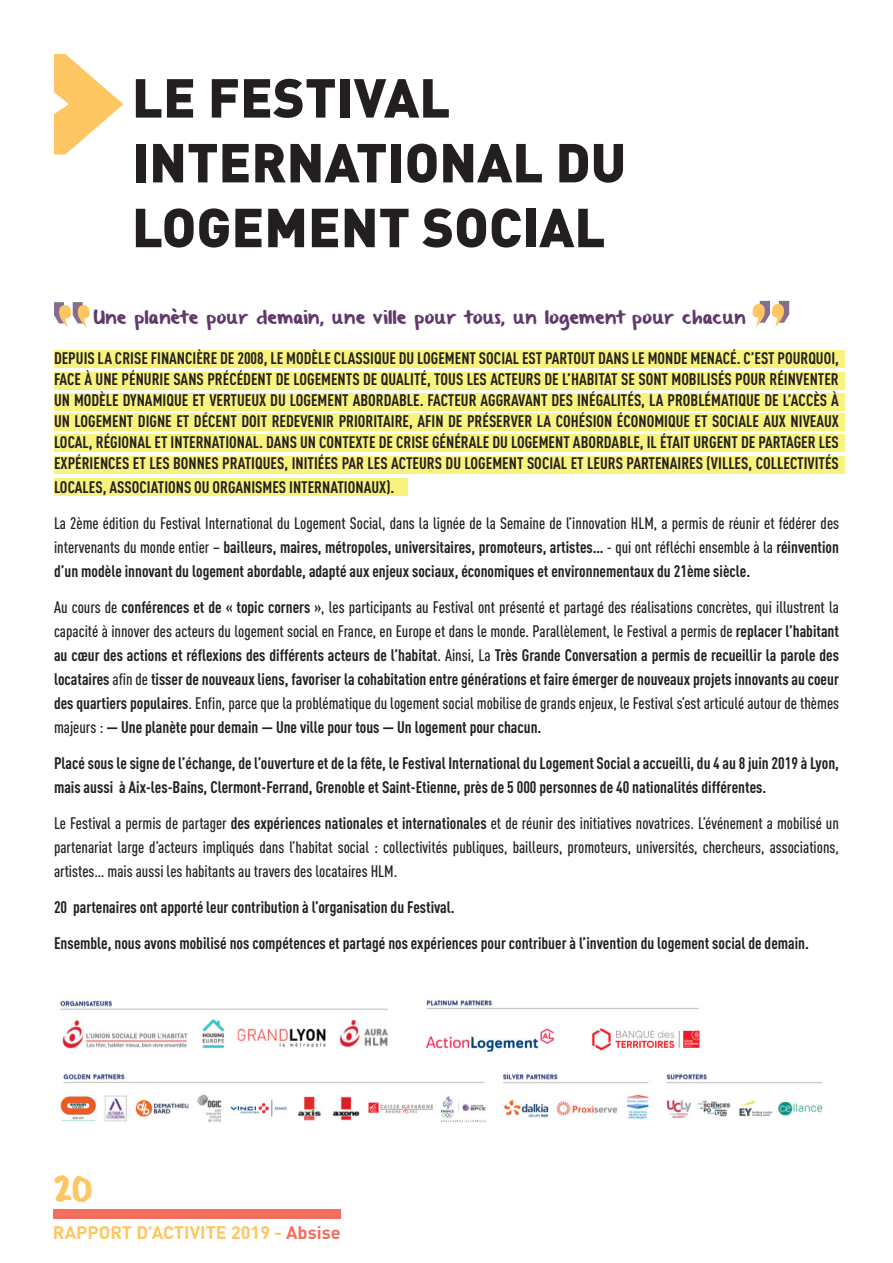
<style>
.page{position:relative;width:893px;height:1263px;background:#fff}
.page>*{position:absolute;margin:0;border:0;box-sizing:border-box;transform-origin:0 0}
.t1{font:900 54px/64.8px "DIN Pro";color:#231f20}
.t2{font:28.5px "From Where You Are";color:#fec662}
.t3{font:700 18px "DIN Pro";color:#fec662}
.t4{font:700 condensed 16.5px/24px "DIN Pro";color:#231f20;text-align:justify}
.t5{font:500 condensed 16.5px/24px "DIN Pro";color:#231f20;text-align:justify}
.t6{font:15px "From Where You Are";letter-spacing:.035em;color:#603a6b}
.s1{font-weight:500}
.s2{font-weight:700}
.s3{color:#f26e5f}
</style>
<div class="page">
<div style="left:54px;top:1209px;width:287px;height:9px;background:#f26e5f"></div>
<svg style="left:54px;top:54px;width:69px;height:100px"></svg>
<svg style="left:54px;top:302px;width:36px;height:26px"></svg>
<svg style="left:752px;top:301px;width:37px;height:26px"></svg>
<img style="left:60px;top:1000px;width:763px;height:123px">
<div style="left:746px;top:984px;width:106px;height:51px;background:#fff"></div>
<div style="left:54px;top:351px;width:790px;height:17px;background:#f8f27f"></div>
<div style="left:54px;top:372px;width:790px;height:17px;background:#f8f27f"></div>
<div style="left:54px;top:394px;width:790px;height:17px;background:#f8f27f"></div>
<div style="left:54px;top:414px;width:790px;height:17px;background:#f8f27f"></div>
<div style="left:54px;top:435px;width:790px;height:17px;background:#f8f27f"></div>
<div style="left:54px;top:456px;width:790px;height:17px;background:#f8f27f"></div>
<div style="left:54px;top:478px;width:353px;height:17px;background:#f8f27f"></div>
<p class="t1" style="left:132px;top:59px;width:496px">LE FESTIVAL<br>INTERNATIONAL DU<br>LOGEMENT SOCIAL</p>
<p class="t6" style="left:93px;top:310px;width:654px">Une planète pour demain, une ville pour tous, un logement pour chacun</p>
<p class="t4" style="left:54px;top:347px;width:786px;line-height:21px">DEPUIS LA CRISE FINANCIÈRE DE 2008, LE MODÈLE CLASSIQUE DU LOGEMENT SOCIAL EST PARTOUT DANS LE MONDE MENACÉ. C’EST POURQUOI, FACE À UNE PÉNURIE SANS PRÉCÉDENT DE LOGEMENTS DE QUALITÉ, TOUS LES ACTEURS DE L’HABITAT SE SONT MOBILISÉS POUR RÉINVENTER UN MODÈLE DYNAMIQUE ET VERTUEUX DU LOGEMENT ABORDABLE. FACTEUR AGGRAVANT DES INÉGALITÉS, LA PROBLÉMATIQUE DE L’ACCÈS À UN LOGEMENT DIGNE ET DÉCENT DOIT REDEVENIR PRIORITAIRE, AFIN DE PRÉSERVER LA COHÉSION ÉCONOMIQUE ET SOCIALE AUX NIVEAUX LOCAL, RÉGIONAL ET INTERNATIONAL. DANS UN CONTEXTE DE CRISE GÉNÉRALE DU LOGEMENT ABORDABLE, IL ÉTAIT URGENT DE PARTAGER LES EXPÉRIENCES ET LES BONNES PRATIQUES, INITIÉES PAR LES ACTEURS DU LOGEMENT SOCIAL ET LEURS PARTENAIRES (VILLES, COLLECTIVITÉS</p>
<p class="t4" style="left:54px;top:474px;width:342px">LOCALES, ASSOCIATIONS OU ORGANISMES INTERNATIONAUX).</p>
<p class="t4" style="left:54px;top:510px;width:786px"><span class="s1">La 2ème édition du Festival International du Logement Social, dans la lignée de la Semaine de l’innovation HLM, a permis de réunir et fédérer des intervenants du monde entier –</span> bailleurs, maires, métropoles, universitaires, promoteurs, artistes… <span class="s1">- qui ont réfléchi ensemble à la</span> réinvention d’un modèle innovant du logement abordable, adapté aux enjeux sociaux, économiques et environnementaux du 21ème siècle.</p>
<p class="t4" style="left:54px;top:594px;width:786px"><span class="s1">Au cours de</span> conférences et de « topic corners »<span class="s1">, les participants au Festival ont présenté et partagé des réalisations concrètes, qui illustrent la capacité à innover des acteurs du logement social en France, en Europe et dans le monde. Parallèlement, le Festival a permis de</span> replacer l’habitant au cœur des actions et réflexions des différents acteurs de l’habitat<span class="s1">. Ainsi, La</span> Très Grande Conversation a permis de recueillir la parole des locataires <span class="s1">afin de</span> tisser de nouveaux liens, favoriser la cohabitation entre générations et faire émerger de nouveaux projets innovants au coeur des quartiers populaires<span class="s1">. Enfin, parce que la problématique du logement social mobilise de grands enjeux, le Festival s’est articulé autour de thèmes majeurs :</span> — Une planète pour demain — Une ville pour tous — Un logement pour chacun.</p>
<p class="t4" style="left:54px;top:750px;width:786px">Placé sous le signe de l’échange, de l’ouverture et de la fête, le Festival International du Logement Social a accueilli, du 4 au 8 juin 2019 à Lyon, mais aussi à Aix-les-Bains, Clermont-Ferrand, Grenoble et Saint-Etienne, près de 5 000 personnes de 40 nationalités différentes.</p>
<p class="t5" style="left:54px;top:810px;width:786px">Le Festival a permis de partager <span class="s2">des expériences nationales et internationales</span> et de réunir des initiatives novatrices. L’événement a mobilisé un partenariat large d’acteurs impliqués dans l’habitat social : collectivités publiques, bailleurs, promoteurs, universités, chercheurs, associations, artistes… mais aussi les habitants au travers des locataires HLM.</p>
<p class="t4" style="left:54px;top:894px;width:402px">20 partenaires ont apporté leur contribution à l’organisation du Festival.</p>
<p class="t4" style="left:54px;top:930px;width:756px">Ensemble, nous avons mobilisé nos compétences et partagé nos expériences pour contribuer à l’invention du logement social de demain.</p>
<h2 class="t2" style="left:54px;top:1176px;width:39px">20</h2>
<p class="t3" style="left:53px;top:1218px;width:289px">RAPPORT D’ACTIVITE 2019 - <span class="s3">Absise</span></p>
</div>
